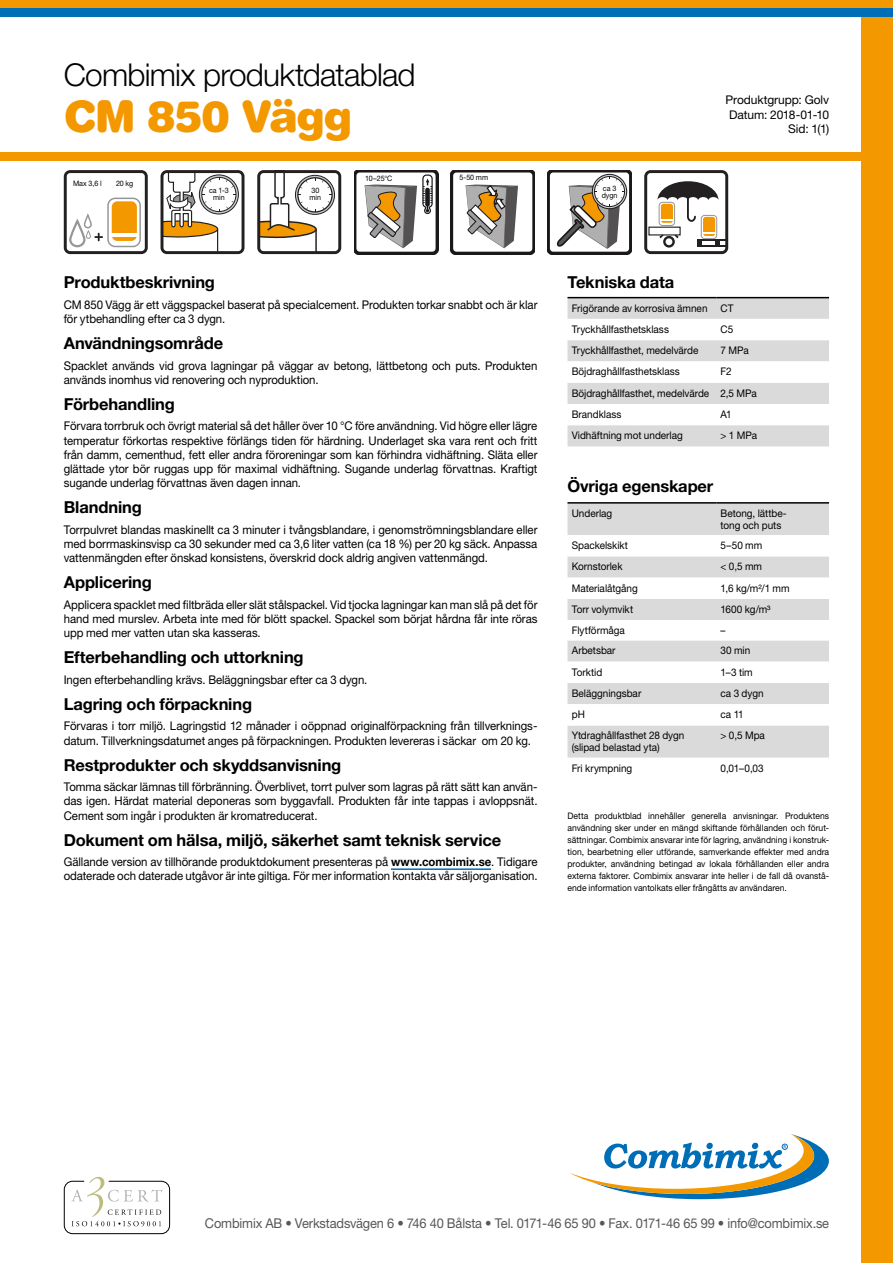
<style>
.page{position:relative;width:893px;height:1263px;background:#fff}
.page>*{position:absolute;margin:0;border:0;box-sizing:border-box;transform-origin:0 0}
.t1{font:900 43.5px "Helvetica Rounded LT Std";letter-spacing:-.045em;color:#f49800}
.t2{font:300 31.5px "Helvetica Neue LT Std";letter-spacing:-.025em;color:#000}
.t3{font:700 16.5px "Helvetica Neue LT Std";letter-spacing:-.01em;color:#000}
.t4{font:13.5px "Helvetica Neue LT Std";letter-spacing:-.01em;color:#575756;scale:.95 1}
.t5{font:12px/14.2px "Helvetica Neue LT Std";letter-spacing:-.005em;color:#000;scale:.95 1}
.t6{font:12px/14.4px "Helvetica Neue LT Std";letter-spacing:-.005em;color:#000;text-align:center}
.t7{font:10.5px/21.3px "Helvetica Neue LT Std";letter-spacing:-.005em;color:#000;scale:.95 1}
.t8{font:9px/12px "Helvetica Neue LT Std";color:#000;text-align:justify;scale:.95 1}
.t9{font:7.5px/7.5px "Helvetica Neue LT Std";color:#000;scale:.95 1}
.s1{font-weight:700}
</style>
<div class="page">
<div style="left:862px;top:17px;width:31px;height:1246px;background:#f49800"></div>
<div style="left:0;top:0;width:893px;height:9px;background:#f49800"></div>
<div style="left:0;top:9px;width:893px;height:8px;background:#006db7"></div>
<div style="left:0;top:152px;width:893px;height:9px;background:#f49800"></div>
<svg style="left:570px;top:1134px;width:259px;height:65px"></svg>
<svg style="left:71px;top:1177px;width:91px;height:49px"></svg>
<div style="left:64px;top:1181px;width:106px;height:53px;border:1px solid #000;border-radius:8px"></div>
<hr style="left:391px;top:868px;width:100px;height:2px;background:#006db7">
<div style="left:567px;top:504px;width:262px;height:31px;background:#dadada"></div>
<svg style="left:567px;top:556px;width:262px;height:202px;fill:#dadada"></svg>
<hr style="left:567px;top:502px;width:149px;height:2px;background:#000">
<hr style="left:716px;top:502px;width:113px;height:2px;background:#000">
<svg style="left:567px;top:298px;width:262px;height:148px"></svg>
<hr style="left:567px;top:297px;width:149px;height:1px;background:#000">
<hr style="left:716px;top:297px;width:113px;height:1px;background:#000">
<svg style="left:64px;top:170px;width:84px;height:84px"></svg>
<svg style="left:257px;top:170px;width:84px;height:84px"></svg>
<svg style="left:451px;top:170px;width:84px;height:84px"></svg>
<svg style="left:354px;top:170px;width:84px;height:84px"></svg>
<svg style="left:644px;top:170px;width:84px;height:84px"></svg>
<svg style="left:161px;top:170px;width:83px;height:84px"></svg>
<svg style="left:547px;top:170px;width:84px;height:84px"></svg>
<h2 class="t2" style="left:64px;top:56px;width:353px">Combimix produktdatablad</h2>
<h1 class="t1" style="left:64px;top:88px;width:290px">CM 850 Vägg</h1>
<p class="t9" style="left:73px;top:179px;width:32px">Max 3,6 l</p>
<p class="t9" style="left:116px;top:179px;width:20px">20 kg</p>
<p class="t9" style="left:365px;top:175px;width:30px">10–25°C</p>
<p class="t9" style="left:459px;top:174px;width:32px">5-50 mm</p>
<p class="t9" style="left:209px;top:186px;width:22px;text-align:center">ca 1-3 min</p>
<p class="t9" style="left:602px;top:184px;width:18px">ca 3 dygn</p>
<p class="t9" style="left:309px;top:186px;width:14px">30 min</p>
<p class="t6" style="left:726px;top:93px;width:105px">Produktgrupp: Golv<br>Datum: 2018-01-10</p>
<p class="t6" style="left:788px;top:121px;width:42px">Sid: 1(1)</p>
<h3 class="t3" style="left:64px;top:272px;width:153px">Produktbeskrivning</h3>
<p class="t5" style="left:64px;top:297px;width:500px">CM 850 Vägg är ett väggspackel baserat på specialcement. Produkten torkar snabbt och är klar för ytbehandling efter ca 3 dygn.</p>
<h3 class="t3" style="left:64px;top:333px;width:161px">Användningsområde</h3>
<p class="t5" style="left:64px;top:358px;width:500px">Spacklet används vid grova lagningar på väggar av betong, lättbetong och puts. Produkten används inomhus vid renovering och nyproduktion.</p>
<h3 class="t3" style="left:64px;top:394px;width:113px">Förbehandling</h3>
<p class="t5" style="left:64px;top:419px;width:500px;text-align:justify">Förvara torrbruk och övrigt material så det håller över 10 °C före användning. Vid högre eller lägre temperatur förkortas respektive förlängs tiden för härdning. Underlaget ska vara rent och fritt från damm, cementhud, fett eller andra föroreningar som kan förhindra vidhäftning. Släta eller glättade ytor bör ruggas upp för maximal vidhäftning. Sugande underlag förvattnas. Kraftigt sugande underlag förvattnas även dagen innan.</p>
<h3 class="t3" style="left:64px;top:497px;width:79px">Blandning</h3>
<p class="t5" style="left:64px;top:522px;width:500px;text-align:justify">Torrpulvret blandas maskinellt ca 3 minuter i tvångsblandare, i genomströmningsblandare eller med borrmaskinsvisp ca 30 sekunder med ca 3,6 liter vatten (ca 18 %) per 20 kg säck. Anpassa vattenmängden efter önskad konsistens, överskrid dock aldrig angiven vattenmängd.</p>
<h3 class="t3" style="left:64px;top:572px;width:90px">Applicering</h3>
<p class="t5" style="left:64px;top:597px;width:500px;text-align:justify">Applicera spacklet med filtbräda eller slät stålspackel. Vid tjocka lagningar kan man slå på det för hand med murslev. Arbeta inte med för blött spackel. Spackel som börjat hårdna får inte röras upp med mer vatten utan ska kasseras.</p>
<h3 class="t3" style="left:64px;top:647px;width:241px">Efterbehandling och uttorkning</h3>
<p class="t5" style="left:64px;top:672px;width:321px">Ingen efterbehandling krävs. Beläggningsbar efter ca 3 dygn.</p>
<h3 class="t3" style="left:64px;top:694px;width:190px">Lagring och förpackning</h3>
<p class="t5" style="left:64px;top:719px;width:500px">Förvaras i torr miljö. Lagringstid 12 månader i oöppnad originalförpackning från tillverknings&shy;datum. Tillverkningsdatumet anges på förpackningen. Produkten levereras i säckar om 20 kg.</p>
<h3 class="t3" style="left:64px;top:754px;width:279px">Restprodukter och skyddsanvisning</h3>
<p class="t5" style="left:64px;top:780px;width:500px;text-align:justify">Tomma säckar lämnas till förbränning. Överblivet, torrt pulver som lagras på rätt sätt kan använ&shy;das igen. Härdat material deponeras som byggavfall. Produkten får inte tappas i avloppsnät.<br>Cement som ingår i produkten är kromatreducerat.</p>
<h3 class="t3" style="left:64px;top:829px;width:439px">Dokument om hälsa, miljö, säkerhet samt teknisk service</h3>
<p class="t5" style="left:64px;top:855px;width:500px">Gällande version av tillhörande produktdokument presenteras på <span class="s1">www.combimix.se</span>. Tidigare odaterade och daterade utgåvor är inte giltiga. För mer information kontakta vår säljorganisation.</p>
<h3 class="t3" style="left:567px;top:272px;width:108px">Tekniska data</h3>
<p class="t7" style="left:572px;top:297px;width:172px">Frigörande av korrosiva ämnen CT<br>Tryckhållfasthetsklass</p>
<p class="t7" style="left:721px;top:318px;width:15px">C5</p>
<p class="t7" style="left:572px;top:339px;width:135px">Tryckhållfasthet, medelvärde</p>
<p class="t7" style="left:721px;top:339px;width:31px">7 MPa</p>
<p class="t7" style="left:572px;top:361px;width:115px">Böjdraghållfasthetsklass</p>
<p class="t7" style="left:572px;top:361px;width:196px;text-indent:149px">F2<br>Böjdraghållfasthet, medelvärde 2,5 MPa<br>Brandklass</p>
<p class="t7" style="left:721px;top:403px;width:13px">A1</p>
<p class="t7" style="left:572px;top:425px;width:118px">Vidhäftning mot underlag</p>
<p class="t7" style="left:721px;top:425px;width:40px">&gt; 1 MPa</p>
<h3 class="t3" style="left:567px;top:476px;width:147px">Övriga egenskaper</h3>
<p class="t7" style="left:572px;top:502px;width:44px">Underlag</p>
<p class="t7" style="left:721px;top:507px;width:71px;line-height:12px">Betong, lättbe&shy;tong och puts</p>
<p class="t7" style="left:572px;top:534px;width:61px">Spackelskikt</p>
<p class="t7" style="left:721px;top:534px;width:45px">5–50 mm</p>
<p class="t7" style="left:572px;top:556px;width:55px">Kornstorlek</p>
<p class="t7" style="left:721px;top:556px;width:45px">&lt; 0,5 mm</p>
<p class="t7" style="left:572px;top:577px;width:71px">Materialåtgång</p>
<p class="t7" style="left:721px;top:577px;width:74px">1,6 kg/m²/1 mm</p>
<p class="t7" style="left:572px;top:598px;width:66px">Torr volymvikt</p>
<p class="t7" style="left:721px;top:598px;width:54px">1600 kg/m³</p>
<p class="t7" style="left:572px;top:619px;width:57px">Flytförmåga</p>
<p class="t7" style="left:721px;top:619px;width:7px">–</p>
<p class="t7" style="left:572px;top:640px;width:48px">Arbetsbar</p>
<p class="t7" style="left:721px;top:640px;width:33px">30 min</p>
<p class="t7" style="left:572px;top:661px;width:34px">Torktid</p>
<p class="t7" style="left:721px;top:661px;width:35px">1–3 tim</p>
<p class="t7" style="left:572px;top:682px;width:75px">Beläggningsbar</p>
<p class="t7" style="left:721px;top:682px;width:47px">ca 3 dygn</p>
<p class="t7" style="left:572px;top:703px;width:15px">pH</p>
<p class="t7" style="left:721px;top:703px;width:26px">ca 11</p>
<p class="t7" style="left:572px;top:729px;width:120px;line-height:12px">Ytdraghållfasthet 28 dygn (slipad belastad yta)</p>
<p class="t7" style="left:721px;top:725px;width:48px">&gt; 0,5 Mpa</p>
<p class="t7" style="left:572px;top:757px;width:65px">Fri krympning</p>
<p class="t7" style="left:721px;top:757px;width:47px">0,01–0,03</p>
<p class="t8" style="left:567px;top:809px;width:277px">Detta produktblad innehåller generella anvisningar. Produktens användning sker under en mängd skiftande förhållanden och förut&shy;sättningar. Combimix ansvarar inte för lagring, användning i konstruk&shy;tion, bearbetning eller utförande, samverkande effekter med andra produkter, användning betingad av lokala förhållanden eller andra externa faktorer. Combimix ansvarar inte heller i de fall då ovanstå&shy;ende information vantolkats eller frångåtts av användaren.</p>
<p class="t4" style="left:205px;top:1215px;width:659px">Combimix AB • Verkstadsvägen 6 • 746 40 Bålsta • Tel. 0171-46 65 90 • Fax. 0171-46 65 99 • info@combimix.se</p>
</div>
